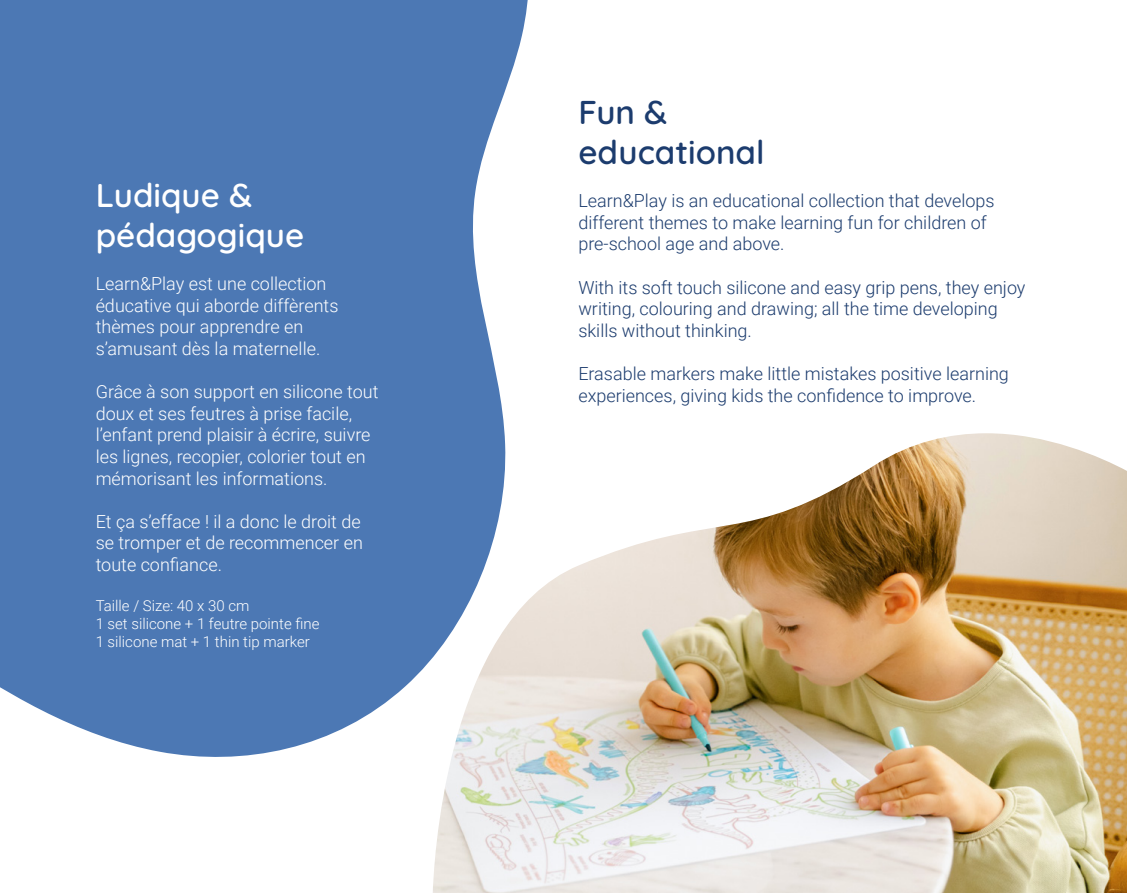
<style>
.page{position:relative;width:1127px;height:893px;background:#fff}
.page>*{position:absolute;margin:0;border:0;box-sizing:border-box;transform-origin:0 0}
.t1{font:300 33px/39.6px "Quicksand";color:#fff}
.t2{font:300 33px/39.6px "Quicksand";color:#1c3c6e}
.t3{font:300 18px/21.6px "Roboto";color:#1c3c6e}
.t4{font:300 18px/21.6px "Roboto";color:#fff}
.t5{font:300 15px/18px "Roboto";color:#fff}
</style>
<div class="page">
<svg style="left:0;top:0;width:528px;height:757px;background:#5881b9"></svg>
<img style="left:433px;top:433px;width:694px;height:460px">
<h1 class="t1" style="left:96px;top:173px;width:210px">Ludique &amp; pédagogique</h1>
<p class="t4" style="left:96px;top:272px;width:244px">Learn&amp;Play est une collection éducative qui aborde diffèrents thèmes pour apprendre en s’amusant dès la maternelle.</p>
<p class="t4" style="left:96px;top:380px;width:284px">Grâce à son support en silicone tout doux et ses feutres à prise facile, l’enfant prend plaisir à écrire, suivre les lignes, recopier, colorier tout en mémorisant les informations.</p>
<p class="t4" style="left:96px;top:510px;width:269px">Et ça s’efface ! il a donc le droit de se tromper et de recommencer en toute confiance.</p>
<p class="t5" style="left:96px;top:596px;width:225px">Taille / Size: 40 x 30 cm<br>1 set silicone + 1 feutre pointe fine<br>1 silicone mat + 1 thin tip marker</p>
<h1 class="t2" style="left:578px;top:90px;width:188px">Fun &amp; educational</h1>
<p class="t3" style="left:578px;top:189px;width:418px">Learn&amp;Play is an educational collection that develops different themes to make learning fun for children of pre-school age and above.</p>
<p class="t3" style="left:578px;top:276px;width:449px">With its soft touch silicone and easy grip pens, they enjoy writing, colouring and drawing; all the time developing skills without thinking.</p>
<p class="t3" style="left:578px;top:362px;width:432px">Erasable markers make little mistakes positive learning experiences, giving kids the confidence to improve.</p>
</div>
